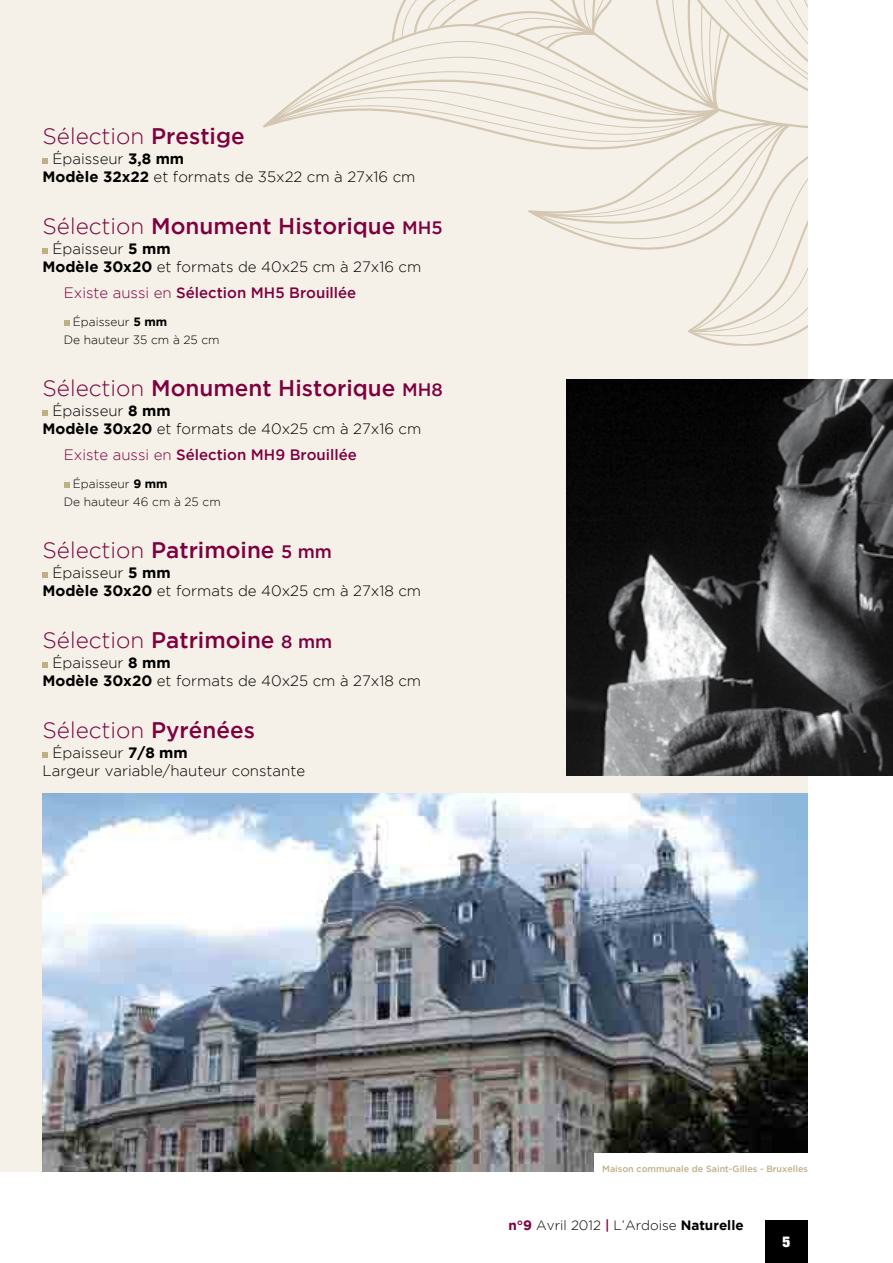
<style>
.page{position:relative;width:893px;height:1263px;background:#fff}
.page>*{position:absolute;margin:0;border:0;box-sizing:border-box;transform-origin:0 0}
.t1{font:500 22.5px "Gotham";color:#7d003f}
.t2{font:300 22.5px "Gotham";color:#7d003f}
.t3{font:300 15px/18px "Gotham";color:#000}
.t4{font:500 15px "Gotham";color:#7d003f}
.t5{font:900 expanded 15px "Helvetica Neue LT";color:#fff}
.t6{font:300 13.5px "Gotham";color:#000}
.t7{font:300 12px/18px "Gotham";color:#000}
.t8{font:500 9px "Gotham";color:#c0ae87}
.s1{font-weight:500}
.s2{font-weight:700}
.s3{font-weight:300}
.s4{font-size:18px}
.s5{font-weight:700;color:#7d003f}
.s6{font-weight:500;color:#7d003f}
</style>
<div class="page">
<div style="left:765px;top:1220px;width:43px;height:43px;background:#000"></div>
<div style="left:0;top:0;width:808px;height:1172px;background:#f5f1e8"></div>
<svg style="left:43px;top:158px;width:5px;height:6px"></svg>
<svg style="left:43px;top:248px;width:5px;height:6px"></svg>
<svg style="left:64px;top:320px;width:5px;height:6px"></svg>
<svg style="left:43px;top:410px;width:5px;height:6px"></svg>
<svg style="left:64px;top:482px;width:5px;height:6px"></svg>
<svg style="left:43px;top:572px;width:5px;height:6px"></svg>
<svg style="left:43px;top:662px;width:5px;height:6px"></svg>
<svg style="left:43px;top:752px;width:5px;height:6px"></svg>
<img style="left:43px;top:794px;width:765px;height:378px">
<img style="left:567px;top:380px;width:326px;height:396px">
<svg style="left:688px;top:250px;width:120px;height:96px"></svg>
<svg style="left:263px;top:0;width:545px;height:250px"></svg>
<svg style="left:724px;top:0;width:84px;height:80px"></svg>
<div style="left:594px;top:1154px;width:222px;height:26px;background:#fff"></div>
<h1 class="t2" style="left:43px;top:124px;width:204px">sélection <span class="s1">Prestige</span></h1>
<p class="t3" style="left:43px;top:149px;width:375px;text-indent:10px">épaisseur <span class="s2">3,8 mm<br>Modèle 32x22</span> et formats de 35x22 cm à 27x16 cm</p>
<h1 class="t1" style="left:43px;top:213px;width:402px"><span class="s3">sélection</span> Monument Historique <span class="s4">MH5</span></h1>
<p class="t3" style="left:43px;top:239px;width:380px;text-indent:10px">épaisseur <span class="s2">5 mm<br>Modèle 30x20</span> et formats de 40x25 cm à 27x16 cm</p>
<p class="t4" style="left:64px;top:284px;width:294px"><span class="s3">existe aussi en</span> Sélection MH5 Brouillée</p>
<p class="t7" style="left:64px;top:312px;width:157px;text-indent:9px">épaisseur <span class="s2">5 mm<br></span>De hauteur 35 cm à 25 cm</p>
<h1 class="t1" style="left:43px;top:375px;width:402px"><span class="s3">sélection</span> Monument Historique <span class="s4">MH8</span></h1>
<p class="t3" style="left:43px;top:401px;width:380px;text-indent:10px">épaisseur <span class="s2">8 mm<br>Modèle 30x20</span> et formats de 40x25 cm à 27x16 cm</p>
<p class="t4" style="left:64px;top:446px;width:295px"><span class="s3">existe aussi en</span> Sélection MH9 Brouillée</p>
<p class="t7" style="left:64px;top:474px;width:158px;text-indent:9px">épaisseur <span class="s2">9 mm<br></span>De hauteur 46 cm à 25 cm</p>
<h1 class="t1" style="left:43px;top:537px;width:291px"><span class="s3">sélection</span> Patrimoine <span class="s4">5 mm</span></h1>
<p class="t3" style="left:43px;top:563px;width:380px;text-indent:10px">épaisseur <span class="s2">5 mm<br>Modèle 30x20</span> et formats de 40x25 cm à 27x18 cm</p>
<h1 class="t1" style="left:43px;top:627px;width:291px"><span class="s3">sélection</span> Patrimoine <span class="s4">8 mm</span></h1>
<p class="t3" style="left:43px;top:653px;width:380px;text-indent:10px">épaisseur <span class="s2">8 mm<br>Modèle 30x20</span> et formats de 40x25 cm à 27x18 cm</p>
<h1 class="t2" style="left:43px;top:718px;width:214px">sélection <span class="s1">Pyrénées</span></h1>
<p class="t3" style="left:43px;top:743px;width:264px;text-indent:10px">épaisseur <span class="s2">7/8 mm<br></span>Largeur variable/hauteur constante</p>
<p class="t8" style="left:602px;top:1163px;width:207px">Maison communale de Saint-Gilles - Bruxelles</p>
<p class="t6" style="left:508px;top:1218px;width:237px"><span class="s5">n°9</span> avril 2012 <span class="s6">|</span> l’ardoise <span class="s2">naturelle</span></p>
<p class="t5" style="left:782px;top:1232px;width:9px">5</p>
</div>
